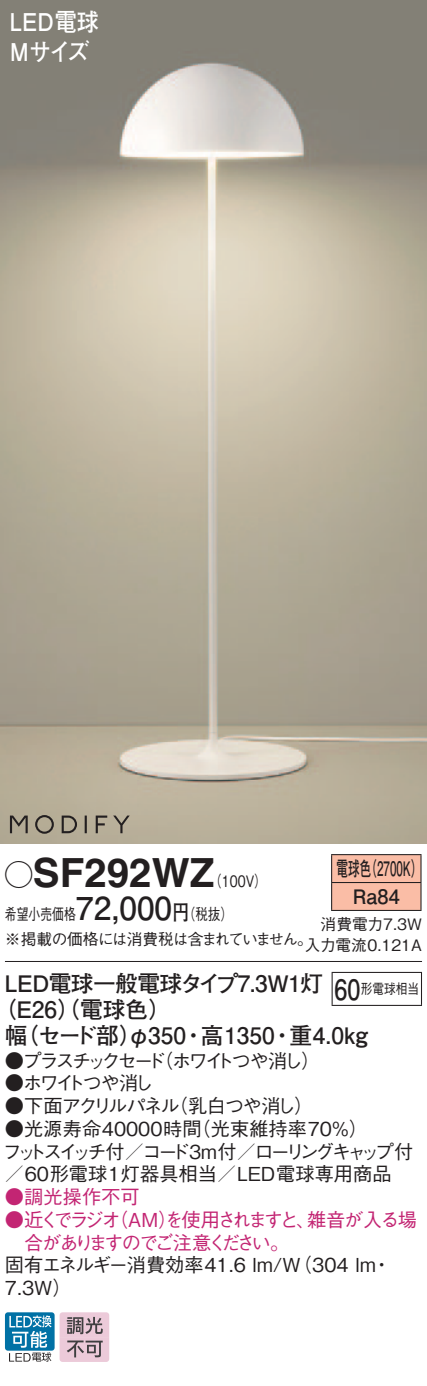
<style>
.page{position:relative;width:427px;height:1386px;background:#fff}
.page>*{position:absolute;margin:0;border:0;box-sizing:border-box;transform-origin:0 0}
.t1{font:700 40.25px "Helvetica LT Std";color:#231f20}
.t2{font:700 31.5px "Futo Go B101 Pro";color:#231f20}
.t3{font:700 28px "Futo Go B101 Pro";color:#231f20;scale:.83 1}
.t4{font:700 24.5px/29.8px "Futo Go B101 Pro";color:#fff;scale:.9 1}
.t5{font:700 22.75px "Futo Go B101 Pro";letter-spacing:-.025em;color:#231f20}
.t6{font:700 19.95px/28px "Futo Go B101 Pro";color:#231f20;scale:.58 1}
.t7{font:500 19.25px/22.8px "Gothic BBB Pro";color:#231f20}
.t8{font:500 19.25px/22.8px "Gothic BBB Pro";letter-spacing:-.015em;color:#c32573}
.t9{font:500 19.25px/22.8px "Gothic BBB Pro";letter-spacing:-.185em;color:#c32573}
.t10{font:500 19.25px "Gothic BBB Pro";letter-spacing:-.15em;color:#231f20}
.t11{font:500 19.25px "Gothic BBB Pro";letter-spacing:-.165em;color:#231f20}
.t12{font:500 19.25px "Gothic BBB Pro";letter-spacing:-.12em;color:#231f20}
.t13{font:500 19.25px "Gothic BBB Pro";letter-spacing:-.04em;color:#231f20}
.t14{font:500 19.25px "Gothic BBB Pro";letter-spacing:-.11em;color:#c32573}
.t15{font:500 15.75px/24.5px "Gothic BBB Pro";letter-spacing:-.04em;color:#231f20;scale:.75 1}
.t16{font:500 15.75px/21px "Gothic BBB Pro";color:#231f20;text-align:right}
.t17{font:500 15.75px "Gothic BBB Pro";color:#231f20;scale:.8 1}
.t18{font:500 14px "Gothic BBB Pro";color:#231f20;scale:.83 1}
.s1{font-family:"Ford Classification 1";font-weight:400;font-size:28px}
.s2{font-family:"Futo Go B101 Pro";font-weight:700;font-size:21px}
</style>
<div class="page">
<img style="left:0;top:0;width:427px;height:843px">
<svg style="left:113px;top:815px;width:17px;height:18px"></svg>
<svg style="left:85px;top:815px;width:2px;height:18px"></svg>
<svg style="left:96px;top:815px;width:11px;height:18px"></svg>
<svg style="left:10px;top:815px;width:18px;height:18px"></svg>
<svg style="left:35px;top:815px;width:19px;height:18px"></svg>
<svg style="left:62px;top:815px;width:15px;height:18px"></svg>
<div style="left:5px;top:1312px;width:50px;height:38px;background:#0071a5;border-radius:3px"></div>
<svg style="left:9px;top:1315px;width:42px;height:46px"></svg>
<svg style="left:60px;top:1312px;width:49px;height:49px;background:#c8adb9"></svg>
<hr style="left:5px;top:960px;width:417px;height:2px;background:#231f20">
<svg style="left:331px;top:854px;width:90px;height:55px;background:#eeb49e"></svg>
<hr style="left:331px;top:909px;width:90px;height:2px;background:#231f20">
<hr style="left:331px;top:973px;width:1px;height:31px;background:#231f20">
<hr style="left:331px;top:971px;width:91px;height:2px;background:#231f20">
<hr style="left:421px;top:973px;width:1px;height:31px;background:#231f20">
<hr style="left:331px;top:1004px;width:91px;height:2px;background:#231f20">
<p class="t4" style="left:10px;top:4px;width:100px">LED電球<br>Mサイズ</p>
<h1 class="t1" style="left:5px;top:848px;width:211px"><span class="s1">A</span>SF292WZ</h1>
<p class="t17" style="left:172px;top:901px;width:77px">（<span class="s2">円</span>税抜(</p>
<p class="t6" style="left:365px;top:852px;width:100px">（2700 (K</p>
<p class="t6" style="left:353px;top:852px;width:82px;text-indent:-16px">電球色<br>Ra84</p>
<p class="t17" style="left:209px;top:868px;width:74px">（100 (V</p>
<h2 class="t2" style="left:76px;top:882px;width:97px">72,000</h2>
<p class="t15" style="left:5px;top:899px;width:412px">希望小売価格<br>※掲載の価格には消費税は含まれていません。</p>
<p class="t5" style="left:5px;top:965px;width:319px">LED電球一般電球タイプ7.3W 灯1</p>
<p class="t5" style="left:-7px;top:991px;width:180px">（E26（）電球色(</p>
<p class="t5" style="left:289px;top:1017px;width:80px">重4.0kg</p>
<p class="t16" style="left:305px;top:911px;width:119px">消費電力7.3W入力電流0.121A</p>
<h3 class="t3" style="left:334px;top:966px;width:33px">60</h3>
<p class="t18" style="left:361px;top:977px;width:71px">形電球相当</p>
<p class="t5" style="left:5px;top:1017px;width:182px">（幅セード部 φ） 350</p>
<p class="t10" style="left:154px;top:1044px;width:168px">（ホワイトつや消し(</p>
<p class="t5" style="left:201px;top:1017px;width:76px">高1350</p>
<p class="t5" style="left:182px;top:1017px;width:24px">・</p>
<p class="t5" style="left:270px;top:1017px;width:24px">・</p>
<p class="t11" style="left:5px;top:1044px;width:162px">●プラスチックセード</p>
<p class="t10" style="left:5px;top:1067px;width:150px">●ホワイトつや消し</p>
<p class="t13" style="left:169px;top:1090px;width:146px">（乳白つや消し(</p>
<p class="t12" style="left:5px;top:1090px;width:176px">●下面アクリルパネル</p>
<p class="t7" style="left:191px;top:1114px;width:178px">（光束維持率70％(</p>
<p class="t7" style="left:3px;top:1114px;width:412px">●光源寿命40000時間<br>フットスイッチ付／コード3m付／ローリングキャップ付／60形電球1灯器具相当／LED電球専用商品</p>
<p class="t8" style="left:109px;top:1183px;width:309px;text-indent:-104px">●調光操作不可<br>（AM を使用されますと雑音が入る場</p>
<p class="t14" style="left:158px;top:1204px;width:21px">）</p>
<p class="t9" style="left:24px;top:1205px;width:266px;text-indent:-19px">●近くでラジオ<br>合がありますのでご注意ください。</p>
<p class="t14" style="left:296px;top:1204px;width:21px">、</p>
<p class="t7" style="left:5px;top:1251px;width:372px">固有エネルギー消費効率41.6 lm （W/ 304 lm<br>7.3W(</p>
<p class="t13" style="left:372px;top:1249px;width:21px">・</p>
</div>
